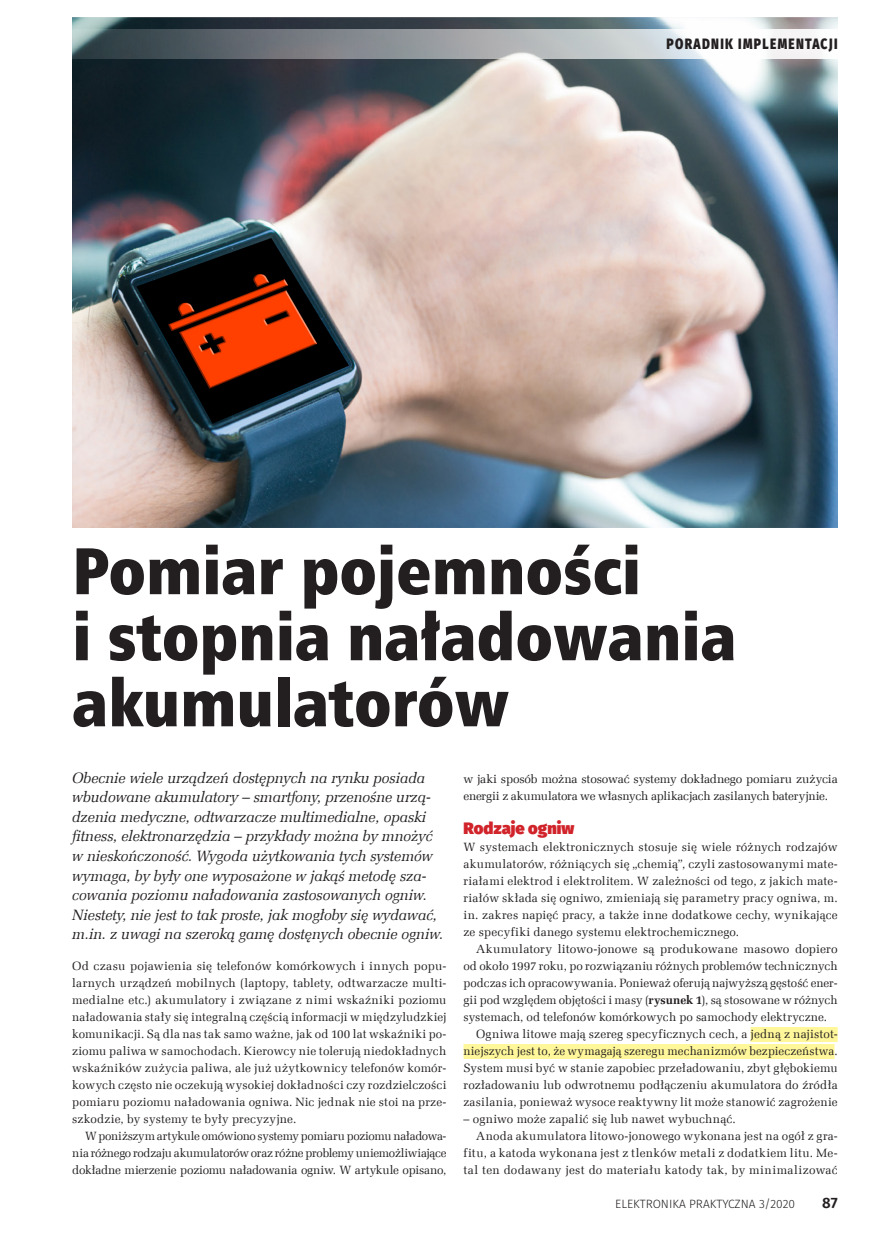
<style>
.page{position:relative;width:893px;height:1234px;background:#fff}
.page>*{position:absolute;margin:0;border:0;box-sizing:border-box;transform-origin:0 0}
._9_tytul{font:66px/66px "Humnst 777 X Blk Cn EU";color:#231f20}
._3_Srodtytul{font:900 16.5px "Fira Sans";letter-spacing:.005em;color:#d1232a}
._2_lead_do_wszystkie{font:italic 15px/19.5px "Zapf Ellipt EU";letter-spacing:-.01em;color:#231f20}
.t1{font:800 15px "Fira Sans";letter-spacing:.11em;color:#231f20;scale:.8 1}
.t2{font:600 15px "Fira Sans";color:#231f20}
._1_Body{font:12px/17px "Zapf Ellipt EU";letter-spacing:.005em;color:#231f20;text-align:justify}
._1_Body-2{font:12px/17px "Zapf Ellipt EU";letter-spacing:-.015em;color:#231f20}
.t3{font:300 12px "Fira Sans";color:#231f20}
.s1{font-weight:700}
</style>
<div class="page">
<img style="left:72px;top:17px;width:766px;height:510px">
<svg style="left:72px;top:29px;width:766px;height:29px"></svg>
<div style="left:751px;top:1026px;width:87px;height:15px;background:#fff79a"></div>
<div style="left:463px;top:1043px;width:371px;height:15px;background:#fff79a"></div>
<p class="t1" style="left:666px;top:30px;width:216px">PORADNIK IMPLEMENTACJI</p>
<p class="_9_tytul" style="left:72px;top:538px;width:666px">Pomiar pojemności<br>i stopnia naładowania akumulatorów</p>
<p class="_2_lead_do_wszystkie" style="left:72px;top:768px;width:373px">Obecnie wiele urządzeń dostępnych na rynku posiada wbudowane akumulatory – smartfony, przenośne urzą&shy;dzenia medyczne, odtwarzacze multimedialne, opaski fitness, elektronarzędzia – przykłady można by mnożyć w nieskończoność. Wygoda użytkowania tych systemów wymaga, by były one wyposażone w jakąś metodę sza&shy;cowania poziomu naładowania zastosowanych ogniw.<br>Niestety, nie jest to tak proste, jak mogłoby się wydawać, m.in. z uwagi na szeroką gamę dostęnych obecnie ogniw.</p>
<p class="_1_Body-2" style="left:463px;top:770px;width:376px">w jaki sposób można stosować systemy dokładnego pomiaru zużycia energii z akumulatora we własnych aplikacjach zasilanych bateryjnie.</p>
<p class="_3_Srodtytul" style="left:463px;top:812px;width:112px">Rodzaje ogniw</p>
<p class="_1_Body" style="left:463px;top:838px;width:376px">W systemach elektronicznych stosuje się wiele różnych rodzajów akumulatorów, różniących się „chemią”, czyli zastosowanymi mate&shy;riałami elektrod i elektrolitem. W zależności od tego, z jakich mate&shy;riałów składa się ogniwo, zmieniają się parametry pracy ogniwa, m. in. zakres napięć pracy, a także inne dodatkowe cechy, wynikające ze specyfiki danego systemu elektrochemicznego.</p>
<p class="_1_Body" style="left:463px;top:940px;width:376px;text-indent:13px">Akumulatory litowo-jonowe są produkowane masowo dopiero od około 1997 roku, po rozwiązaniu różnych problemów technicznych podczas ich opracowywania. Ponieważ oferują najwyższą gęstość ener&shy;gii pod względem objętości i masy (<span class="s1">rysunek 1</span>), są stosowane w różnych systemach, od telefonów komórkowych po samochody elektryczne.</p>
<p class="_1_Body" style="left:463px;top:1025px;width:376px;text-indent:13px">Ogniwa litowe mają szereg specyficznych cech, a jedną z najistot&shy;niejszych jest to, że wymagają szeregu mechanizmów bezpieczeństwa.<br>System musi być w stanie zapobiec przeładowaniu, zbyt głębokiemu rozładowaniu lub odwrotnemu podłączeniu akumulatora do źródła zasilania, ponieważ wysoce reaktywny lit może stanowić zagrożenie</p>
<p class="_1_Body" style="left:463px;top:1110px;width:274px">– ogniwo może zapalić się lub nawet wybuchnąć.</p>
<p class="_1_Body" style="left:463px;top:1127px;width:376px;text-indent:13px">Anoda akumulatora litowo-jonowego wykonana jest na ogół z gra&shy;fitu, a katoda wykonana jest z tlenków metali z dodatkiem litu. Me&shy;tal ten dodawany jest do materiału katody tak, by minimalizować</p>
<p class="_1_Body" style="left:72px;top:957px;width:376px">Od czasu pojawienia się telefonów komórkowych i innych popu&shy;larnych urządzeń mobilnych (laptopy, tablety, odtwarzacze multi&shy;medialne etc.) akumulatory i związane z nimi wskaźniki poziomu naładowania stały się integralną częścią informacji w międzyludzkiej komunikacji. Są dla nas tak samo ważne, jak od 100 lat wskaźniki po&shy;ziomu paliwa w samochodach. Kierowcy nie tolerują niedokładnych wskaźników zużycia paliwa, ale już użytkownicy telefonów komór&shy;kowych często nie oczekują wysokiej dokładności czy rozdzielczości pomiaru poziomu naładowania ogniwa. Nic jednak nie stoi na prze&shy;szkodzie, by systemy te były precyzyjne.</p>
<p class="_1_Body" style="left:72px;top:1127px;width:376px;text-indent:13px">W poniższym artykule omówiono systemy pomiaru poziomu naładowa&shy;nia różnego rodzaju akumulatorów oraz różne problemy uniemożliwiające dokładne mierzenie poziomu naładowania ogniw. W artykule opisano,</p>
<p class="t3" style="left:615px;top:1195px;width:181px">ELEKTRONIKA PRAKTYCZNA 3/2020</p>
<p class="t2" style="left:822px;top:1190px;width:17px">87</p>
</div>
